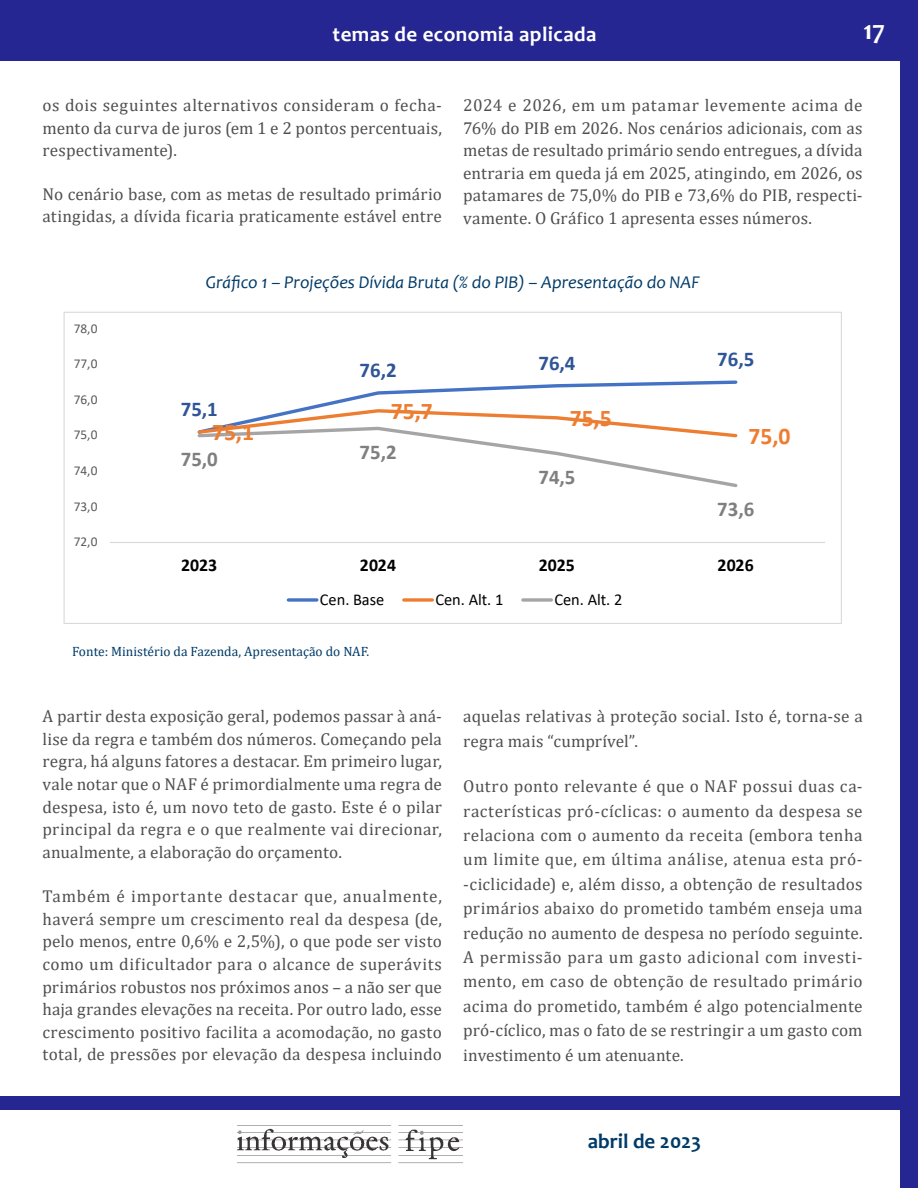
<style>
.page{position:relative;width:918px;height:1188px;background:#fff}
.page>*{position:absolute;margin:0;border:0;box-sizing:border-box;transform-origin:0 0}
.t1{font:700 27px "Candara";color:#fff}
.t2{font:700 24px "Calibri";letter-spacing:-.005em;color:#ed7d31}
.t3{font:700 21px "Candara";letter-spacing:.02em;color:#fff}
.t4{font:700 21px "Calibri";letter-spacing:-.005em;color:#2f5597}
.t5{font:700 21px "Calibri";letter-spacing:-.005em;color:#7f7f7f}
.t6{font:700 21px "Candara";color:#003b68}
.t7{font:italic 18px "Candara";color:#003b68}
.t8{font:700 18px "Calibri";letter-spacing:.005em;color:#000}
.t9{font:17.25px/22.6px "Cambria";letter-spacing:.01em;color:#4e4f50;text-align:justify}
.t10{font:16.5px "Calibri";color:#000}
.t11{font:13.5px "Cambria";color:#003b68}
.t12{font:13.5px "Calibri";color:#595959}
</style>
<div class="page">
<div style="left:900px;top:0;width:18px;height:1188px;background:#262693"></div>
<div style="left:0;top:0;width:918px;height:61px;background:#262693"></div>
<img style="left:238px;top:1128px;width:225px;height:36px">
<div style="left:0;top:1097px;width:918px;height:13px;background:#262693"></div>
<hr style="left:110px;top:542px;width:715px;height:1px;background:#d9d9d9">
<svg style="left:197px;top:380px;width:541px;height:107px"></svg>
<svg style="left:288px;top:598px;width:29px;height:4px"></svg>
<svg style="left:404px;top:598px;width:28px;height:4px"></svg>
<svg style="left:523px;top:598px;width:28px;height:4px"></svg>
<p class="t3" style="left:333px;top:21px;width:265px">temas de economia aplicada</p>
<h1 class="t1" style="left:863px;top:13px;width:23px">17</h1>
<p class="t9" style="left:43px;top:94px;width:401px">os dois seguintes alternativos consideram o fecha&shy;mento da curva de juros (em 1 e 2 pontos percentuais, respectivamente).</p>
<p class="t9" style="left:43px;top:183px;width:401px">No cenário base, com as metas de resultado primário atingidas, a dívida ficaria praticamente estável entre</p>
<p class="t9" style="left:463px;top:94px;width:401px">2024 e 2026, em um patamar levemente acima de 76% do PIB em 2026. Nos cenários adicionais, com as metas de resultado primário sendo entregues, a dívida entraria em queda já em 2025, atingindo, em 2026, os patamares de 75,0% do PIB e 73,6% do PIB, respecti&shy;vamente. O Gráfico 1 apresenta esses números.</p>
<p class="t12" style="left:74px;top:319px;width:25px">78,0</p>
<p class="t12" style="left:74px;top:354px;width:25px">77,0</p>
<p class="t12" style="left:74px;top:390px;width:25px">76,0</p>
<p class="t12" style="left:74px;top:426px;width:25px">75,0</p>
<p class="t12" style="left:74px;top:461px;width:25px">74,0</p>
<p class="t12" style="left:74px;top:497px;width:25px">73,0</p>
<p class="t12" style="left:74px;top:532px;width:25px">72,0</p>
<p class="t7" style="left:206px;top:271px;width:495px">Gráfico 1 – Projeções Dívida Bruta (% do PIB) – Apresentação do NAF</p>
<p class="t4" style="left:360px;top:355px;width:38px">76,2</p>
<p class="t4" style="left:538px;top:348px;width:38px">76,4</p>
<p class="t4" style="left:717px;top:344px;width:38px">76,5</p>
<p class="t4" style="left:181px;top:394px;width:38px">75,1</p>
<h2 class="t2" style="left:391px;top:394px;width:43px">75,7</h2>
<h2 class="t2" style="left:570px;top:401px;width:43px">75,5</h2>
<h2 class="t2" style="left:212px;top:415px;width:43px">75,1</h2>
<p class="t5" style="left:181px;top:444px;width:38px">75,0</p>
<p class="t5" style="left:360px;top:437px;width:38px">75,2</p>
<p class="t5" style="left:538px;top:462px;width:38px">74,5</p>
<h2 class="t2" style="left:749px;top:419px;width:43px">75,0</h2>
<p class="t5" style="left:717px;top:494px;width:38px">73,6</p>
<p class="t8" style="left:181px;top:552px;width:38px">2023</p>
<p class="t8" style="left:360px;top:552px;width:38px">2024</p>
<p class="t8" style="left:539px;top:552px;width:38px">2025</p>
<p class="t8" style="left:718px;top:552px;width:38px">2026</p>
<p class="t10" style="left:320px;top:588px;width:66px">Cen. Base</p>
<p class="t10" style="left:435px;top:588px;width:69px">Cen. Alt. 1</p>
<p class="t10" style="left:554px;top:588px;width:69px">Cen. Alt. 2</p>
<p class="t11" style="left:72px;top:644px;width:299px">Fonte: Ministério da Fazenda, Apresentação do NAF.</p>
<p class="t9" style="left:43px;top:705px;width:401px">A partir desta exposição geral, podemos passar à aná&shy;lise da regra e também dos números. Começando pela regra, há alguns fatores a destacar. Em primeiro lugar, vale notar que o NAF é primordialmente uma regra de despesa, isto é, um novo teto de gasto. Este é o pilar principal da regra e o que realmente vai direcionar, anualmente, a elaboração do orçamento.</p>
<p class="t9" style="left:43px;top:885px;width:401px">Também é importante destacar que, anualmente, haverá sempre um crescimento real da despesa (de, pelo menos, entre 0,6% e 2,5%), o que pode ser visto como um dificultador para o alcance de superávits primários robustos nos próximos anos – a não ser que haja grandes elevações na receita. Por outro lado, esse crescimento positivo facilita a acomodação, no gasto total, de pressões por elevação da despesa incluindo</p>
<p class="t9" style="left:463px;top:704px;width:401px;line-height:24.5px">aquelas relativas à proteção social. Isto é, torna-se a regra mais “cumprível”.</p>
<p class="t9" style="left:463px;top:774px;width:401px;line-height:24.5px">Outro ponto relevante é que o NAF possui duas ca&shy;racterísticas pró-cíclicas: o aumento da despesa se relaciona com o aumento da receita (embora tenha um limite que, em última análise, atenua esta pró--ciclicidade) e, além disso, a obtenção de resultados primários abaixo do prometido também enseja uma redução no aumento de despesa no período seguinte.<br>A permissão para um gasto adicional com investi&shy;mento, em caso de obtenção de resultado primário acima do prometido, também é algo potencialmente pró-cíclico, mas o fato de se restringir a um gasto com investimento é um atenuante.</p>
<p class="t6" style="left:588px;top:1128px;width:115px">abril de 2023</p>
</div>
